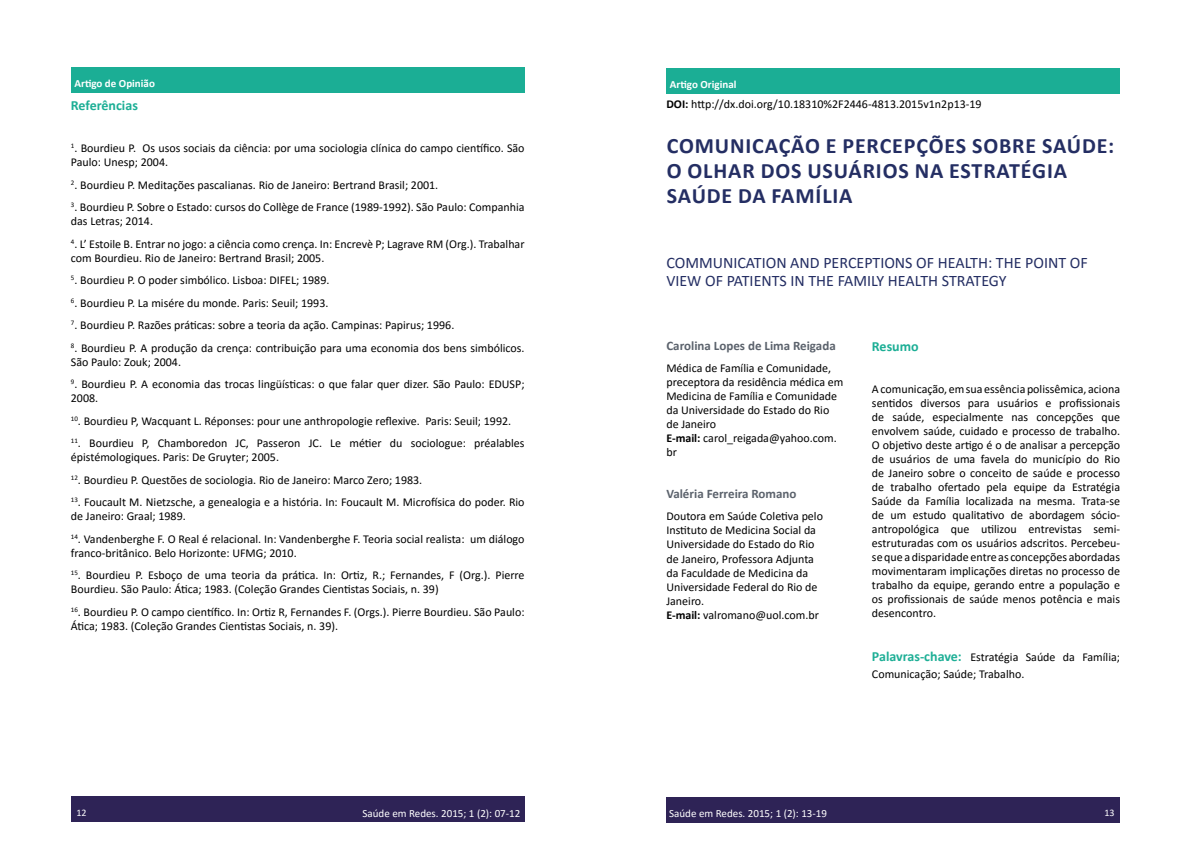
<style>
.page{position:relative;width:1191px;height:842px;background:#fff}
.page>*{position:absolute;margin:0;border:0;box-sizing:border-box;transform-origin:0 0}
.t1{font:700 22px "Calibri";letter-spacing:.03em;color:#242e63}
.t2{font:16px/18px "Calibri";color:#242e63}
.t3{font:700 14px "Calibri";color:#1bae95}
.t4{font:700 13px "Calibri";color:#5b626c}
.t5{font:12px/14px "Calibri";color:#000}
.t6{font:11px "Calibri";color:#fff}
.t7{font:700 11px "Calibri";color:#fff}
.t8{font:10px "Calibri";color:#fff}
.s1{font-weight:700}
.s2{font-weight:700;font-size:14px;color:#1eaf96}
</style>
<div class="page">
<div style="left:666px;top:797px;width:454px;height:26px;background:#2e2356"></div>
<div style="left:666px;top:68px;width:454px;height:26px;background:#1bae95"></div>
<div style="left:71px;top:797px;width:453px;height:25px;background:#2e2356"></div>
<div style="left:71px;top:67px;width:453px;height:26px;background:#1bae95"></div>
<p class="t7" style="left:74px;top:76px;width:82px">Artigo de Opinião</p>
<p class="t7" style="left:670px;top:76px;width:68px">Artigo Original</p>
<p class="t3" style="left:71px;top:95px;width:69px">Referências</p>
<p class="t5" style="left:71px;top:141px;width:455px"><sup>1</sup>. Bourdieu P. Os usos sociais da ciência: por uma sociologia clínica do campo científico. São<br>Paulo: Unesp; 2004.</p>
<p class="t5" style="left:71px;top:177px;width:369px"><sup>2</sup>. Bourdieu P. Meditações pascalianas. Rio de Janeiro: Bertrand Brasil; 2001.</p>
<p class="t5" style="left:71px;top:200px;width:455px"><sup>3</sup>. Bourdieu P. Sobre o Estado: cursos do Collège de France (1989-1992). São Paulo: Companhia das Letras; 2014.</p>
<p class="t5" style="left:71px;top:236px;width:455px"><sup>4</sup>. L’ Estoile B. Entrar no jogo: a ciência como crença. In: Encrevè P; Lagrave RM (Org.). Trabalhar com Bourdieu. Rio de Janeiro: Bertrand Brasil; 2005.</p>
<p class="t5" style="left:71px;top:273px;width:260px"><sup>5</sup>. Bourdieu P. O poder simbólico. Lisboa: DIFEL; 1989.</p>
<p class="t5" style="left:71px;top:295px;width:259px"><sup>6</sup>. Bourdieu P. La misére du monde. Paris: Seuil; 1993.</p>
<p class="t5" style="left:71px;top:318px;width:385px"><sup>7</sup>. Bourdieu P. Razões práticas: sobre a teoria da ação. Campinas: Papirus; 1996.</p>
<p class="t5" style="left:71px;top:340px;width:455px"><sup>8</sup>. Bourdieu P. A produção da crença: contribuição para uma economia dos bens simbólicos.<br>São Paulo: Zouk; 2004.</p>
<p class="t5" style="left:71px;top:377px;width:455px"><sup>9</sup>. Bourdieu P. A economia das trocas lingüísticas: o que falar quer dizer. São Paulo: EDUSP;<br>2008.</p>
<p class="t5" style="left:71px;top:413px;width:442px"><sup>10</sup>. Bourdieu P, Wacquant L. Réponses: pour une anthropologie reflexive. Paris: Seuil; 1992.</p>
<p class="t5" style="left:71px;top:436px;width:455px"><sup>11</sup>. Bourdieu P, Chamboredon JC, Passeron JC. Le métier du sociologue: préalables épistémologiques. Paris: De Gruyter; 2005.</p>
<p class="t5" style="left:71px;top:472px;width:353px"><sup>12</sup>. Bourdieu P. Questões de sociologia. Rio de Janeiro: Marco Zero; 1983.</p>
<p class="t5" style="left:71px;top:495px;width:455px"><sup>13</sup>. Foucault M. Nietzsche, a genealogia e a história. In: Foucault M. Microfísica do poder. Rio de Janeiro: Graal; 1989.</p>
<p class="t5" style="left:71px;top:531px;width:455px"><sup>14</sup>. Vandenberghe F. O Real é relacional. In: Vandenberghe F. Teoria social realista: um diálogo franco-britânico. Belo Horizonte: UFMG; 2010.</p>
<p class="t5" style="left:71px;top:568px;width:455px"><sup>15</sup>. Bourdieu P. Esboço de uma teoria da prática. In: Ortiz, R.; Fernandes, F (Org.). Pierre<br>Bourdieu. São Paulo: Ática; 1983. (Coleção Grandes Cientistas Sociais, n. 39)</p>
<p class="t5" style="left:71px;top:604px;width:455px"><sup>16</sup>. Bourdieu P. O campo científico. In: Ortiz R, Fernandes F. (Orgs.). Pierre Bourdieu. São Paulo:<br>Ática; 1983. (Coleção Grandes Cientistas Sociais, n. 39).</p>
<p class="t5" style="left:666px;top:97px;width:317px"><span class="s1">DOI:</span> http://dx.doi.org/10.18310%2F2446-4813.2015v1n2p13-19</p>
<h1 class="t1" style="left:667px;top:131px;width:28px">Comunicação</h1>
<h1 class="t1" style="left:826px;top:131px;width:30px">e percepç</h1>
<h1 class="t1" style="left:928px;top:131px;width:57px">ões sobre</h1>
<h1 class="t1" style="left:1042px;top:131px;width:14px">saúde</h1>
<h1 class="t1" style="left:1108px;top:131px;width:8px">:</h1>
<h1 class="t1" style="left:667px;top:156px;width:35px">o olhar</h1>
<h1 class="t1" style="left:760px;top:156px;width:14px">dos</h1>
<h1 class="t1" style="left:807px;top:156px;width:14px">usuários</h1>
<h1 class="t1" style="left:914px;top:156px;width:59px">na Estrat</h1>
<h1 class="t1" style="left:1020px;top:156px;width:24px">égia</h1>
<h1 class="t1" style="left:667px;top:181px;width:26px">Saúde</h1>
<h1 class="t1" style="left:738px;top:181px;width:56px">da Família</h1>
<h2 class="t2" style="left:666px;top:253px;width:423px">COMMUNICATION AND PERCEPTIONS OF HEALTH: THE POINT OF<br>VIEW OF PATIENTS IN THE FAMILY HEALTH STRATEGY</h2>
<p class="t4" style="left:666px;top:336px;width:171px">Carolina Lopes de Lima Reigada</p>
<p class="t5" style="left:666px;top:361px;width:178px">Médica de Família e Comunidade, preceptora da residência médica em<br>Medicina de Família e Comunidade da Universidade do Estado do Rio de Janeiro<br><span class="s1">E-mail:</span> carol_reigada@yahoo.com. br</p>
<p class="t4" style="left:666px;top:484px;width:132px">Valéria Ferreira Romano</p>
<p class="t5" style="left:666px;top:509px;width:158px">Doutora em Saúde Coletiva pelo<br>Instituto de Medicina Social da<br>Universidade do Estado do Rio de Janeiro, Professora Adjunta da Faculdade de Medicina da<br>Universidade Federal do Rio de<br>Janeiro.<br><span class="s1">E-mail:</span> valromano@uol.com.br</p>
<p class="t3" style="left:872px;top:336px;width:48px">Resumo</p>
<p class="t5" style="left:872px;top:382px;width:250px;text-align:justify">A comunicação, em sua essência polissêmica, aciona sentidos diversos para usuários e profissionais de saúde, especialmente nas concepções que envolvem saúde, cuidado e processo de trabalho.<br>O objetivo deste artigo é o de analisar a percepção de usuários de uma favela do município do Rio de Janeiro sobre o conceito de saúde e processo de trabalho ofertado pela equipe da Estratégia Saúde da Família localizada na mesma. Trata-se de um estudo qualitativo de abordagem sócio&shy;antropológica que utilizou entrevistas semi&shy;estruturadas com os usuários adscritos. Percebeu&shy;se que a disparidade entre as concepções abordadas movimentaram implicações diretas no processo de trabalho da equipe, gerando entre a população e os profissionais de saúde menos potência e mais desencontro.</p>
<p class="t5" style="left:872px;top:649px;width:250px;line-height:16.5px"><span class="s2">Palavras-chave:</span> Estratégia Saúde da Família;<br>Comunicação; Saúde; Trabalho.</p>
<p class="t8" style="left:76px;top:806px;width:12px">12</p>
<p class="t6" style="left:362px;top:805px;width:159px">Saúde em Redes. 2015; 1 (2): 07-12</p>
<p class="t6" style="left:669px;top:806px;width:159px">Saúde em Redes. 2015; 1 (2): 13-19</p>
<p class="t8" style="left:1104px;top:806px;width:12px">13</p>
</div>
